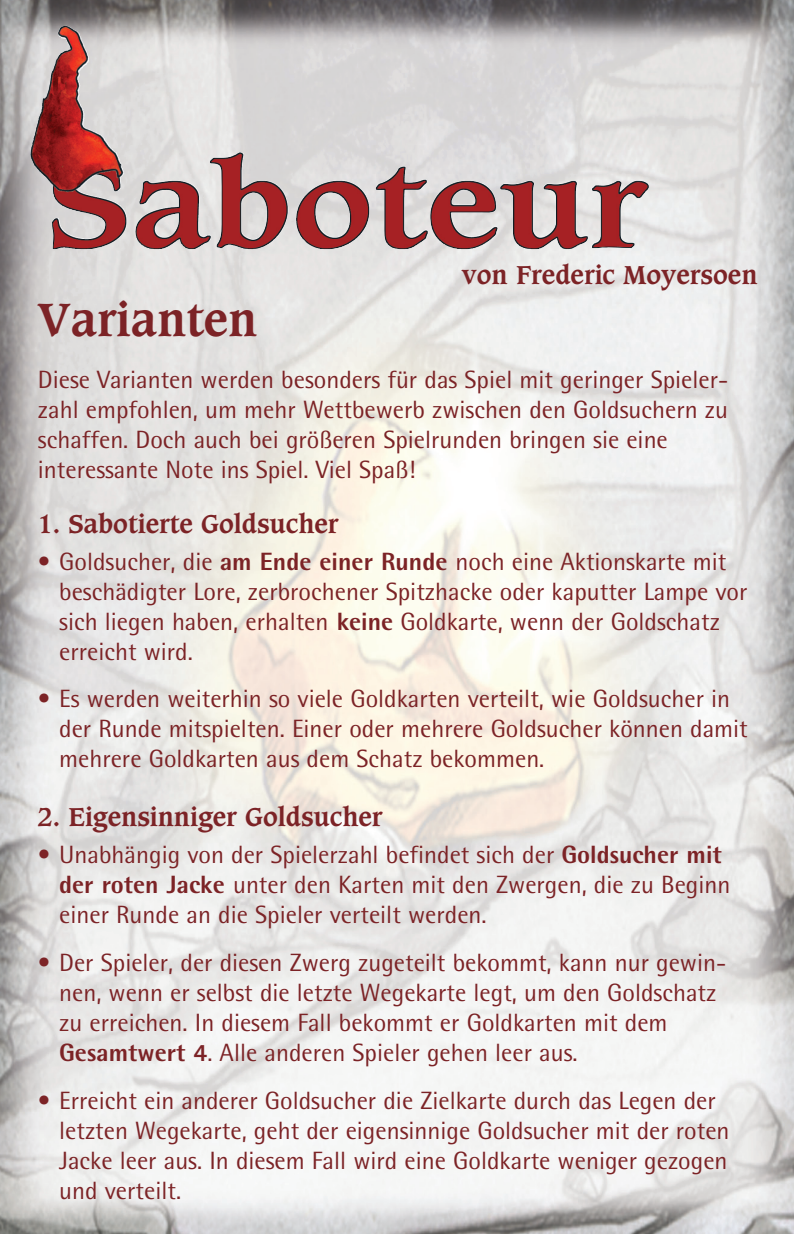
<style>
.page{position:relative;width:794px;height:1234px;background:#fff}
.page>*{position:absolute;margin:0;border:0;box-sizing:border-box;transform-origin:0 0}
.head{font:700 45px "Caxton";color:#7c2326}
.fließtext{font:25px/30px "Rotis Semi Sans";color:#7c2326}
.head-2{font:25px/30px "Rotis Semi Sans";color:#7c2326}
.subhead{font:700 25px "Caxton";color:#7c2326}
.s1{font-weight:800}
</style>
<div class="page">
<img style="left:0;top:0;width:794px;height:1233px">
<img style="left:30px;top:28px;width:52px;height:184px">
<p class="subhead" style="left:461px;top:260px;width:297px">von Frederic Moyersoen</p>
<p class="head" style="left:38px;top:292px;width:221px">Varianten</p>
<p class="head-2" style="left:38px;top:364px;width:692px">Diese Varianten werden besonders für das Spiel mit geringer Spieler&shy;zahl empfohlen, um mehr Wettbewerb zwischen den Goldsuchern zu schaffen. Doch auch bei größeren Spielrunden bringen sie eine interessante Note ins Spiel. Viel Spaß!</p>
<p class="subhead" style="left:38px;top:508px;width:302px">1. Sabotierte Goldsucher</p>
<p class="fließtext" style="left:59px;top:546px;width:689px;text-indent:-21px">• Goldsucher, die <span class="s1">am Ende einer Runde</span> noch eine Aktionskarte mit beschädigter Lore, zerbrochener Spitzhacke oder kaputter Lampe vor sich liegen haben, erhalten <span class="s1">keine</span> Goldkarte, wenn der Goldschatz erreicht wird.</p>
<p class="fließtext" style="left:59px;top:683px;width:690px;text-indent:-21px">• Es werden weiterhin so viele Goldkarten verteilt, wie Goldsucher in der Runde mitspielten. Einer oder mehrere Goldsucher können damit mehrere Goldkarten aus dem Schatz bekommen.</p>
<p class="subhead" style="left:38px;top:801px;width:346px">2. Eigensinniger Goldsucher</p>
<p class="fließtext" style="left:59px;top:839px;width:672px;text-indent:-21px">• Unabhängig von der Spielerzahl befindet sich der <span class="s1">Goldsucher mit der roten Jacke</span> unter den Karten mit den Zwergen, die zu Beginn einer Runde an die Spieler verteilt werden.</p>
<p class="fließtext" style="left:59px;top:946px;width:668px;text-indent:-21px">• Der Spieler, der diesen Zwerg zugeteilt bekommt, kann nur gewin&shy;nen, wenn er selbst die letzte Wegekarte legt, um den Goldschatz zu erreichen. In diesem Fall bekommt er Goldkarten mit dem <span class="s1">Gesamtwert 4</span>. Alle anderen Spieler gehen leer aus.</p>
<p class="fließtext" style="left:59px;top:1084px;width:672px;text-indent:-21px">• Erreicht ein anderer Goldsucher die Zielkarte durch das Legen der letzten Wegekarte, geht der eigensinnige Goldsucher mit der roten Jacke leer aus. In diesem Fall wird eine Goldkarte weniger gezogen und verteilt.</p>
</div>
